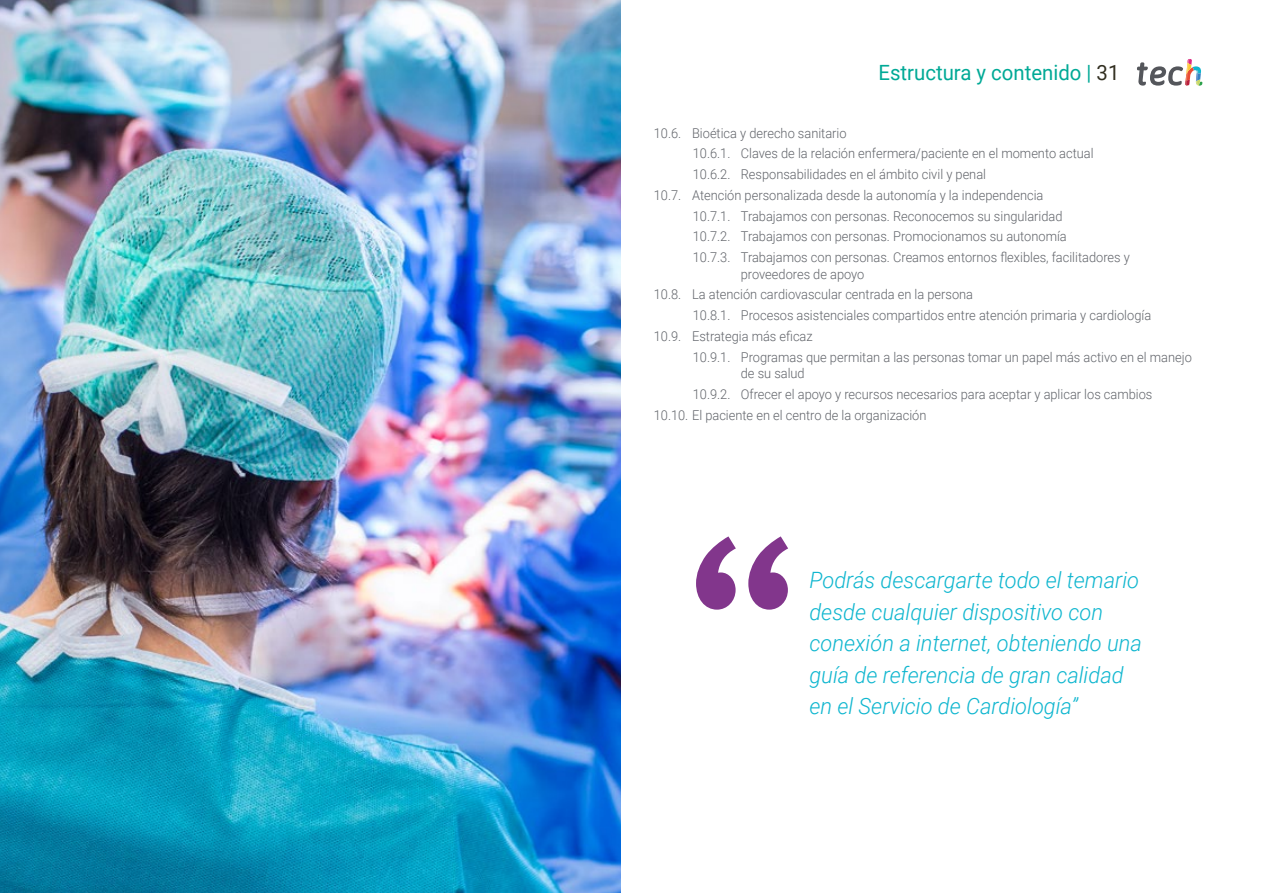
<style>
.page{position:relative;width:1263px;height:893px;background:#fff}
.page>*{position:absolute;margin:0;border:0;box-sizing:border-box;transform-origin:0 0}
.t1{font:italic 300 22.5px/31.5px "Roboto";color:#0fb6cf}
.t2{font:21px "Roboto";color:#00a996}
.t3{font:300 13.5px "Roboto";color:#61646a;scale:.95 1}
.s1{color:#312e20}
</style>
<div class="page">
<svg style="left:1137px;top:59px;width:65px;height:27px"></svg>
<img style="left:0;top:0;width:621px;height:893px">
<svg style="left:696px;top:536px;width:92px;height:74px"></svg>
<h2 class="t2" style="left:878px;top:57px;width:242px">Estructura y contenido | <span class="s1">31</span></h2>
<p class="t3" style="left:654px;top:123px;width:204px">10.6. Bioética y derecho sanitario</p>
<p class="t3" style="left:693px;top:144px;width:423px">10.6.1. Claves de la relación enfermera/paciente en el momento actual</p>
<p class="t3" style="left:693px;top:165px;width:310px">10.6.2. Responsabilidades en el ámbito civil y penal</p>
<p class="t3" style="left:654px;top:186px;width:412px">10.7. Atención personalizada desde la autonomía y la independencia</p>
<p class="t3" style="left:693px;top:206px;width:391px">10.7.1. Trabajamos con personas. Reconocemos su singularidad</p>
<p class="t3" style="left:693px;top:227px;width:395px">10.7.2. Trabajamos con personas. Promocionamos su autonomía</p>
<p class="t3" style="left:693px;top:248px;width:462px">10.7.3. Trabajamos con personas. Creamos entornos flexibles, facilitadores y</p>
<p class="t3" style="left:741px;top:264px;width:132px">proveedores de apoyo</p>
<p class="t3" style="left:654px;top:285px;width:338px">10.8. La atención cardiovascular centrada en la persona</p>
<p class="t3" style="left:693px;top:306px;width:484px">10.8.1. Procesos asistenciales compartidos entre atención primaria y cardiología</p>
<p class="t3" style="left:654px;top:327px;width:169px">10.9. Estrategia más eficaz</p>
<p class="t3" style="left:693px;top:347px;width:527px">10.9.1. Programas que permitan a las personas tomar un papel más activo en el manejo</p>
<p class="t3" style="left:741px;top:364px;width:69px">de su salud</p>
<p class="t3" style="left:693px;top:385px;width:485px">10.9.2. Ofrecer el apoyo y recursos necesarios para aceptar y aplicar los cambios</p>
<p class="t3" style="left:654px;top:405px;width:289px">10.10. El paciente en el centro de la organización</p>
<h1 class="t1" style="left:809px;top:564px;width:334px">Podrás descargarte todo el temario desde cualquier dispositivo con conexión a internet, obteniendo una guía de referencia de gran calidad en el Servicio de Cardiología”</h1>
</div>
